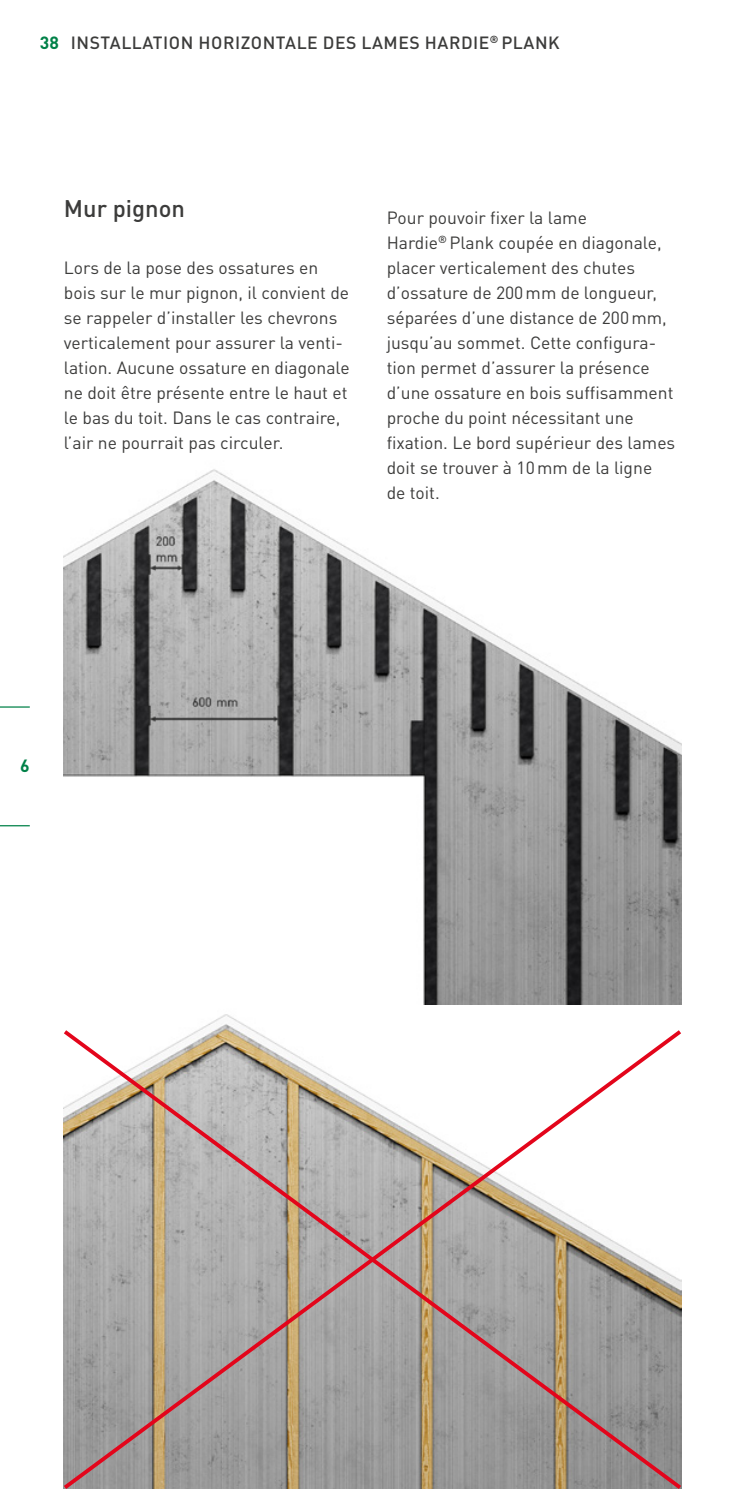
<style>
.page{position:relative;width:745px;height:1489px;background:#fff}
.page>*{position:absolute;margin:0;border:0;box-sizing:border-box;transform-origin:0 0}
.Subheadline{font:500 23.75px "DIN Pro";color:#3c3c3b}
.Copytext{font:17.5px/25px "DIN Pro";color:#3c3c3b}
.t1{font:500 17.5px "DIN Pro";letter-spacing:.03em;color:#3c3c3b}
.t2{font:700 17.5px "DIN Pro";color:#008148}
.s1{font-weight:700;color:#008148}
</style>
<div class="page">
<img style="left:64px;top:469px;width:616px;height:535px">
<svg style="left:63px;top:1026px;width:619px;height:462px"></svg>
<hr style="left:0;top:706px;width:30px;height:1px;background:#008148">
<hr style="left:0;top:825px;width:30px;height:1px;background:#008148">
<p class="t1" style="left:40px;top:28px;width:521px"><span class="s1">38</span> INSTALLATION HORIZONTALE DES LAMES HARDIE<sup>®</sup> PLANK</p>
<p class="Subheadline" style="left:64px;top:189px;width:123px">Mur pignon</p>
<p class="Copytext" style="left:64px;top:253px;width:287px">Lors de la pose des ossatures en bois sur le mur pignon, il convient de se rappeler d’installer les chevrons verticalement pour assurer la venti&shy;lation. Aucune ossature en diagonale ne doit être présente entre le haut et le bas du toit. Dans le cas contraire, l’air ne pourrait pas circuler.</p>
<p class="Copytext" style="left:386px;top:203px;width:290px">Pour pouvoir fixer la lame<br>Hardie<sup>®</sup> Plank coupée en diagonale, placer verticalement des chutes d’ossature de 200mm de longueur, séparées d’une distance de 200mm, jusqu’au sommet. Cette configura&shy;tion permet d’assurer la présence d’une ossature en bois suffisamment proche du point nécessitant une fixation. Le bord supérieur des lames doit se trouver à 10mm de la ligne de toit.</p>
<p class="t2" style="left:20px;top:751px;width:11px">6</p>
</div>
